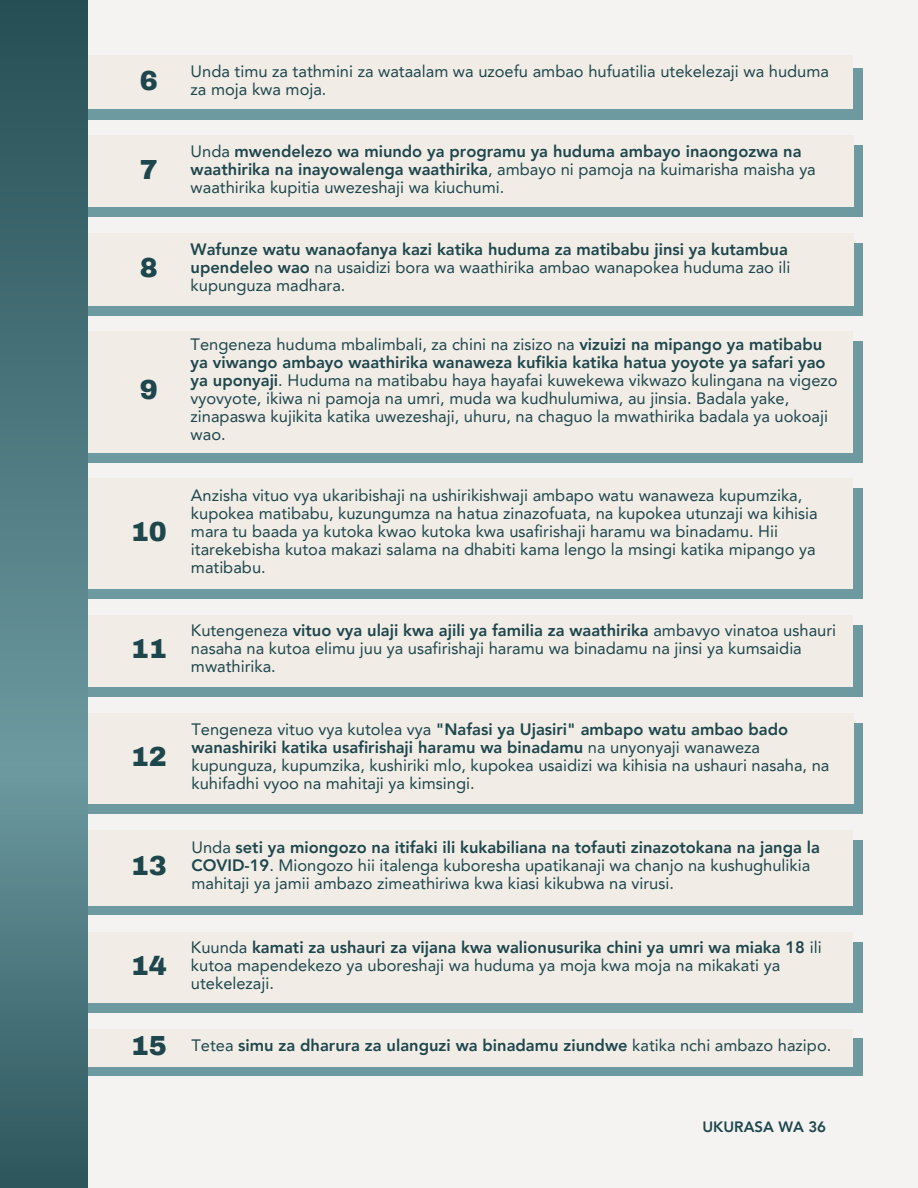
<style>
.page{position:relative;width:918px;height:1188px;background:#f4f3f2}
.page>*{position:absolute;margin:0;border:0;box-sizing:border-box;transform-origin:0 0}
.t1{font:900 27px "Archivo";color:#1e464d}
.t2{font:16.5px/18px "Avenir LT Pro";color:#1e464d}
.t3{font:800 16.5px/18px "Avenir LT Pro";color:#1e464d}
.t4{font:800 15px "Avenir LT Pro";color:#1e464d}
.s1{font-weight:400}
.s2{font-weight:800}
.s3{font-family:"Archivo";font-weight:900;font-size:27px}
</style>
<div class="page">
<div style="left:81px;top:68px;width:782px;height:51px;background:#6d99a0"></div>
<div style="left:81px;top:145px;width:782px;height:72px;background:#6d99a0"></div>
<div style="left:87px;top:341px;width:776px;height:122px;background:#6d99a0"></div>
<div style="left:77px;top:331px;width:776px;height:122px;background:#f1ede6"></div>
<div style="left:77px;top:488px;width:786px;height:111px;background:#6d99a0"></div>
<div style="left:77px;top:478px;width:776px;height:111px;background:#f1ede6"></div>
<div style="left:77px;top:625px;width:786px;height:71px;background:#6d99a0"></div>
<div style="left:77px;top:616px;width:776px;height:71px;background:#f1ede6"></div>
<div style="left:81px;top:723px;width:782px;height:91px;background:#6d99a0"></div>
<div style="left:81px;top:713px;width:772px;height:91px;background:#f1ede6"></div>
<div style="left:77px;top:1039px;width:786px;height:37px;background:#6d99a0"></div>
<div style="left:77px;top:1029px;width:776px;height:37px;background:#f1ede6"></div>
<div style="left:86px;top:840px;width:777px;height:75px;background:#6d99a0"></div>
<div style="left:77px;top:830px;width:776px;height:76px;background:#f1ede6"></div>
<div style="left:77px;top:942px;width:786px;height:70px;background:#6d99a0"></div>
<div style="left:77px;top:932px;width:776px;height:71px;background:#f1ede6"></div>
<div style="left:81px;top:243px;width:782px;height:72px;background:#6d99a0"></div>
<div style="left:81px;top:233px;width:772px;height:73px;background:#f1ede6"></div>
<div style="left:81px;top:136px;width:772px;height:71px;background:#f1ede6"></div>
<div style="left:77px;top:56px;width:776px;height:53px;background:#f1ede6"></div>
<svg style="left:0;top:0;width:87px;height:1188px;background:#4a747b"></svg>
<p class="t2" style="left:140px;top:64px;width:691px;text-indent:51px">Unda timu za tathmini za wataalam wa uzoefu ambao hufuatilia utekelezaji wa huduma<br><sup>6</sup> za moja kwa moja.</p>
<h1 class="t1" style="left:140px;top:155px;width:20px">7</h1>
<h1 class="t1" style="left:140px;top:253px;width:20px">8</h1>
<h1 class="t1" style="left:140px;top:376px;width:20px">9</h1>
<h1 class="t1" style="left:131px;top:517px;width:38px">10</h1>
<h1 class="t1" style="left:131px;top:635px;width:38px">11</h1>
<h1 class="t1" style="left:131px;top:742px;width:38px">12</h1>
<h1 class="t1" style="left:131px;top:852px;width:38px">13</h1>
<h1 class="t1" style="left:131px;top:951px;width:38px">14</h1>
<p class="t3" style="left:191px;top:144px;width:627px"><span class="s1">Unda</span> mwendelezo wa miundo ya programu ya huduma ambayo inaongozwa na waathirika na inayowalenga waathirika<span class="s1">, ambayo ni pamoja na kuimarisha maisha ya waathirika kupitia uwezeshaji wa kiuchumi.</span></p>
<p class="t3" style="left:191px;top:242px;width:601px">Wafunze watu wanaofanya kazi katika huduma za matibabu jinsi ya kutambua upendeleo wao <span class="s1">na usaidizi bora wa waathirika ambao wanapokea huduma zao ili kupunguza madhara.</span></p>
<p class="t2" style="left:191px;top:337px;width:648px">Tengeneza huduma mbalimbali, za chini na zisizo na <span class="s2">vizuizi na mipango ya matibabu ya viwango ambayo waathirika wanaweza kufikia katika hatua yoyote ya safari yao ya uponyaji</span>. Huduma na matibabu haya hayafai kuwekewa vikwazo kulingana na vigezo vyovyote, ikiwa ni pamoja na umri, muda wa kudhulumiwa, au jinsia. Badala yake, zinapaswa kujikita katika uwezeshaji, uhuru, na chaguo la mwathirika badala ya uokoaji wao.</p>
<p class="t2" style="left:191px;top:488px;width:628px">Anzisha vituo vya ukaribishaji na ushirikishwaji ambapo watu wanaweza kupumzika, kupokea matibabu, kuzungumza na hatua zinazofuata, na kupokea utunzaji wa kihisia mara tu baada ya kutoka kwao kutoka kwa usafirishaji haramu wa binadamu. Hii itarekebisha kutoa makazi salama na dhabiti kama lengo la msingi katika mipango ya matibabu.</p>
<p class="t2" style="left:191px;top:623px;width:647px">Kutengeneza <span class="s2">vituo vya ulaji kwa ajili ya familia za waathirika</span> ambavyo vinatoa ushauri nasaha na kutoa elimu juu ya usafirishaji haramu wa binadamu na jinsi ya kumsaidia mwathirika.</p>
<p class="t2" style="left:192px;top:721px;width:640px">Tengeneza vituo vya kutolea vya <span class="s2">"Nafasi ya Ujasiri" ambapo watu ambao bado wanashiriki katika usafirishaji haramu wa binadamu</span> na unyonyaji wanaweza kupunguza, kupumzika, kushiriki mlo, kupokea usaidizi wa kihisia na ushauri nasaha, na kuhifadhi vyoo na mahitaji ya kimsingi.</p>
<p class="t2" style="left:192px;top:840px;width:630px">Unda <span class="s2">seti ya miongozo na itifaki ili kukabiliana na tofauti zinazotokana na janga la<br>COVID-19</span>. Miongozo hii italenga kuboresha upatikanaji wa chanjo na kushughulikia mahitaji ya jamii ambazo zimeathiriwa kwa kiasi kikubwa na virusi.</p>
<p class="t2" style="left:191px;top:939px;width:632px">Kuunda <span class="s2">kamati za ushauri za vijana kwa walionusurika chini ya umri wa miaka 18</span> ili kutoa mapendekezo ya uboreshaji wa huduma ya moja kwa moja na mikakati ya utekelezaji.</p>
<p class="t3" style="left:131px;top:1038px;width:702px"><span class="s3">15</span> <span class="s1">Tetea</span> simu za dharura za ulanguzi wa binadamu ziundwe <span class="s1">katika nchi ambazo hazipo.</span></p>
<p class="t4" style="left:702px;top:1121px;width:125px">UKURASA WA 36</p>
</div>
